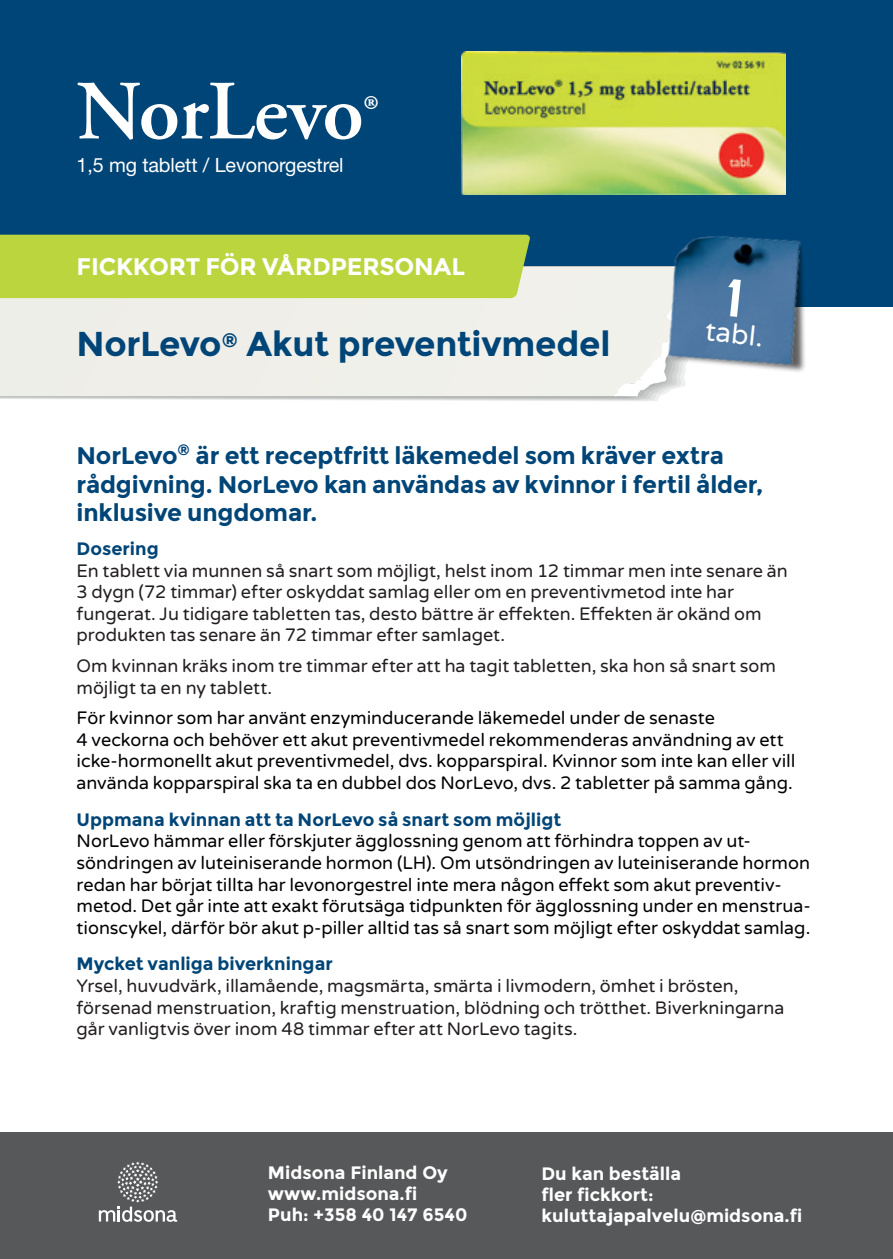
<style>
.page{position:relative;width:893px;height:1259px;background:#fff}
.page>*{position:absolute;margin:0;border:0;box-sizing:border-box;transform-origin:0 0}
.t1{font:600 84px "Adobe Garamond Pro";letter-spacing:-.01em;color:#fff}
.t2{font:700 34.5px "Montserrat";letter-spacing:-.01em;color:#004577}
.t3{font:27.6px "Varela Round";color:#fff}
.t4{font:700 24px/28.8px "Montserrat";letter-spacing:-.01em;color:#004577}
.t5{font:700 24px "Montserrat";letter-spacing:-.01em;color:#fff}
.t6{font:19.8px "Helvetica Neue LT Std";letter-spacing:-.005em;color:#fff}
.t7{font:18px/21.6px "Varela Round";color:#000004}
.t8{font:18px/21.6px "Varela Round";color:#231f20}
.t9{font:700 18px/21px "Montserrat";color:#fff}
.t10{font:700 18px "Montserrat";color:#004577}
.s1{font-size:48.6px}
.s2{font-family:"Montserrat";font-weight:700;color:#004577}
</style>
<div class="page">
<div style="left:0;top:0;width:893px;height:307px;background:#004577"></div>
<div style="left:0;top:266px;width:649px;height:130px;background:#f0efe9"></div>
<svg style="left:614px;top:299px;width:61px;height:97px;background:#f1f1ec"></svg>
<div style="left:0;top:235px;width:530px;height:63px;background:#bbd53f"></div>
<img style="left:649px;top:236px;width:156px;height:152px">
<svg style="left:728px;top:279px;width:13px;height:38px"></svg>
<div style="left:0;top:1132px;width:893px;height:127px;background:#57585a"></div>
<img style="left:461px;top:52px;width:324px;height:143px">
<svg style="left:99px;top:1161px;width:78px;height:60px"></svg>
<p class="t1" style="left:77px;top:63px;width:304px">NorLevo<span class="s1">®</span></p>
<p class="t6" style="left:77px;top:153px;width:269px">1,5 mg tablett / Levonorgestrel</p>
<p class="t5" style="left:77px;top:252px;width:390px">FICKKORT FÖR VÅRDPERSONAL</p>
<p class="t2" style="left:77px;top:323px;width:535px">NorLevo<sup>®</sup> Akut preventivmedel</p>
<p class="t3" style="left:707px;top:315px;width:59px;rotate:6deg">tabl.</p>
<p class="t4" style="left:77px;top:441px;width:688px">NorLevo<sup>®</sup> är ett receptfritt läkemedel som kräver extra rådgivning. NorLevo kan användas av kvinnor i fertil ålder, inklusive ungdomar.</p>
<p class="t10" style="left:77px;top:538px;width:84px">Dosering</p>
<p class="t8" style="left:77px;top:560px;width:713px">En tablett via munnen så snart som möjligt, helst inom 12 timmar men inte senare än 3 dygn (72 timmar) efter oskyddat samlag eller om en preventivmetod inte har -fungerat. Ju tidigare tabletten tas, desto bättre är effekten. Effekten är okänd om produkten tas senare än 72 timmar efter samlaget.</p>
<p class="t8" style="left:77px;top:655px;width:701px">Om kvinnan kräks inom tre timmar efter att ha tagit tabletten, ska hon så snart som möjligt ta en ny tablett.</p>
<p class="t7" style="left:77px;top:708px;width:720px">För kvinnor som har använt enzyminducerande läkemedel under de senaste<br>4 veckorna och behöver ett akut preventivmedel rekommenderas användning av ett icke-hormonellt akut preventivmedel, dvs. kopparspiral. Kvinnor som inte kan eller vill använda kopparspiral ska ta en dubbel dos NorLevo, dvs. 2 tabletter på samma gång.</p>
<p class="t7" style="left:77px;top:809px;width:736px"><span class="s2">Uppmana kvinnan att ta NorLevo så snart som möjligt<br></span>NorLevo hämmar eller förskjuter ägglossning genom att förhindra toppen av ut&shy;söndringen av luteiniserande hormon (LH). Om utsöndringen av luteiniserande hormon redan har börjat tillta har levonorgestrel inte mera någon effekt som akut preventiv&shy;metod. Det går inte att exakt förutsäga tidpunkten för ägglossning under en menstrua&shy;tionscykel, därför bör akut p-piller alltid tas så snart som möjligt efter oskyddat samlag.</p>
<p class="t10" style="left:77px;top:953px;width:258px">Mycket vanliga biverkningar</p>
<p class="t8" style="left:77px;top:975px;width:709px">Yrsel, huvudvärk, illamående, magsmärta, smärta i livmodern, ömhet i brösten, försenad menstruation, kraftig menstruation, blödning och trötthet. Biverkningarna går vanligtvis över inom 48 timmar efter att NorLevo tagits.</p>
<p class="t9" style="left:268px;top:1162px;width:181px">Midsona Finland Oy</p>
<p class="t9" style="left:268px;top:1183px;width:151px">www.midsona.fi</p>
<p class="t9" style="left:268px;top:1204px;width:201px">Puh: +358 40 147 6540</p>
<p class="t9" style="left:541px;top:1162px;width:262px">Du kan beställa<br>fler fickkort: kuluttajapalvelu@midsona.fi</p>
</div>
